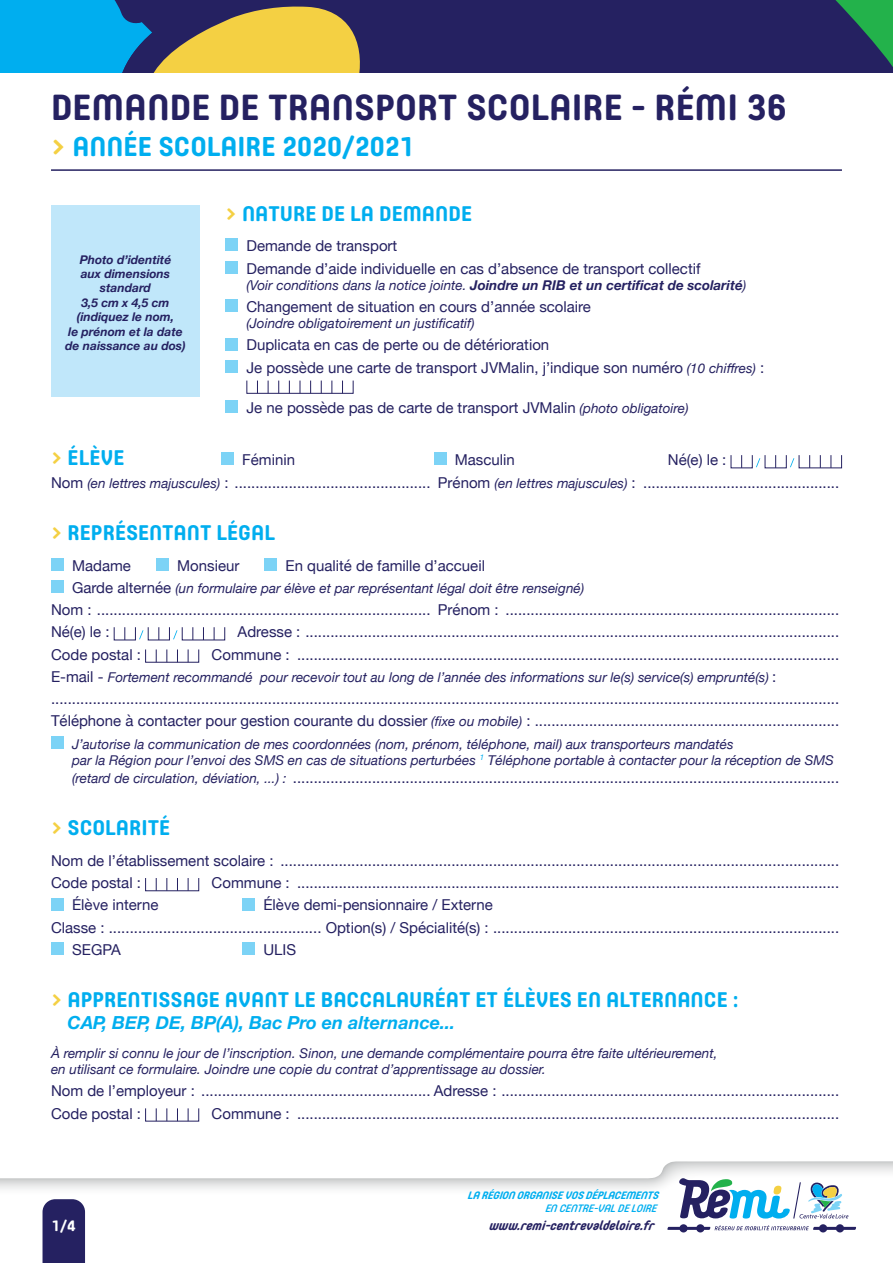
<style>
.page{position:relative;width:893px;height:1263px;background:#fff}
.page>*{position:absolute;margin:0;border:0;box-sizing:border-box;transform-origin:0 0}
.t1{font:700 36px "Core Mellow 65";color:#252161}
.t2{font:700 27px "Core Mellow 65";color:#00aeef}
.t3{font:700 21px "Core Mellow 65";color:#00aeef}
.t4{font:italic 700 18px "Helvetica Neue";color:#00aeef}
.t5{font:15px/22.2px "Helvetica Neue";color:#252161}
.t6{font:700 15px "Core Mellow 65";color:#fff}
.t7{font:italic 13.5px/16.2px "Helvetica Neue";color:#252161}
.t8{font:italic 700 13.5px "Helvetica Neue";color:#252161}
.t9{font:italic 700 13.05px "Core Mellow 65";color:#252161}
.t10{font:italic 700 12px/14.4px "Helvetica Neue";color:#252161;text-align:center}
.t11{font:italic 700 10.65px "Core Mellow 65";letter-spacing:-.025em;color:#00aeef}
.t12{font:italic 500 10.65px "Core Mellow 55";color:#00aeef}
.s1{color:#f4d043}
.s2{font-weight:400}
.s3{font-style:italic;font-size:13.5px}
.s4{font-style:normal;font-size:15px}
</style>
<div class="page">
<div style="left:0;top:0;width:893px;height:72px;background:#252161"></div>
<svg style="left:0;top:0;width:360px;height:72px"></svg>
<svg style="left:822px;top:0;width:71px;height:73px"></svg>
<svg style="left:0;top:1161px;width:893px;height:102px"></svg>
<svg style="left:667px;top:1224px;width:189px;height:8px"></svg>
<svg style="left:679px;top:1178px;width:169px;height:40px"></svg>
<hr style="left:51px;top:169px;width:791px;height:2px;background:#252161">
<div style="left:43px;top:1199px;width:42px;height:64px;background:#252161"></div>
<div style="left:221px;top:452px;width:13px;height:13px;background:#7cd3f6"></div>
<div style="left:434px;top:452px;width:12px;height:13px;background:#7cd3f6"></div>
<svg style="left:741px;top:455px;width:1px;height:13px"></svg>
<svg style="left:756px;top:455px;width:38px;height:13px"></svg>
<svg style="left:809px;top:455px;width:1px;height:13px"></svg>
<svg style="left:820px;top:455px;width:1px;height:13px"></svg>
<svg style="left:831px;top:455px;width:1px;height:13px"></svg>
<svg style="left:156px;top:878px;width:1px;height:13px"></svg>
<svg style="left:166px;top:878px;width:1px;height:13px"></svg>
<svg style="left:177px;top:878px;width:1px;height:13px"></svg>
<svg style="left:188px;top:878px;width:1px;height:13px"></svg>
<div style="left:51px;top:898px;width:13px;height:12px;background:#7cd3f6"></div>
<div style="left:242px;top:898px;width:13px;height:12px;background:#7cd3f6"></div>
<div style="left:51px;top:942px;width:13px;height:13px;background:#7cd3f6"></div>
<div style="left:242px;top:942px;width:13px;height:13px;background:#7cd3f6"></div>
<svg style="left:156px;top:1108px;width:1px;height:13px"></svg>
<svg style="left:166px;top:1108px;width:1px;height:13px"></svg>
<svg style="left:177px;top:1108px;width:1px;height:13px"></svg>
<svg style="left:188px;top:1108px;width:1px;height:13px"></svg>
<div style="left:51px;top:205px;width:149px;height:191px;background:#c0e7fa"></div>
<div style="left:225px;top:238px;width:13px;height:13px;background:#7cd3f6"></div>
<div style="left:225px;top:261px;width:13px;height:12px;background:#7cd3f6"></div>
<div style="left:225px;top:299px;width:13px;height:13px;background:#7cd3f6"></div>
<div style="left:225px;top:338px;width:13px;height:12px;background:#7cd3f6"></div>
<div style="left:225px;top:360px;width:13px;height:13px;background:#7cd3f6"></div>
<div style="left:246px;top:380px;width:107px;height:14px;border:1px solid #252161"></div>
<svg style="left:257px;top:381px;width:1px;height:12px"></svg>
<svg style="left:268px;top:381px;width:1px;height:12px"></svg>
<svg style="left:278px;top:381px;width:1px;height:12px"></svg>
<svg style="left:289px;top:381px;width:1px;height:12px"></svg>
<svg style="left:300px;top:381px;width:1px;height:12px"></svg>
<svg style="left:310px;top:381px;width:1px;height:12px"></svg>
<svg style="left:321px;top:381px;width:1px;height:12px"></svg>
<svg style="left:331px;top:381px;width:1px;height:12px"></svg>
<svg style="left:342px;top:381px;width:1px;height:12px"></svg>
<div style="left:225px;top:400px;width:13px;height:13px;background:#7cd3f6"></div>
<div style="left:51px;top:558px;width:13px;height:13px;background:#7cd3f6"></div>
<div style="left:156px;top:558px;width:13px;height:13px;background:#7cd3f6"></div>
<div style="left:264px;top:558px;width:13px;height:13px;background:#7cd3f6"></div>
<div style="left:51px;top:580px;width:13px;height:13px;background:#7cd3f6"></div>
<svg style="left:124px;top:627px;width:1px;height:13px"></svg>
<svg style="left:139px;top:627px;width:38px;height:13px"></svg>
<svg style="left:192px;top:627px;width:1px;height:13px"></svg>
<svg style="left:203px;top:627px;width:1px;height:13px"></svg>
<svg style="left:214px;top:627px;width:1px;height:13px"></svg>
<div style="left:145px;top:649px;width:54px;height:14px;border:1px solid #252161"></div>
<svg style="left:156px;top:649px;width:1px;height:13px"></svg>
<svg style="left:166px;top:649px;width:1px;height:13px"></svg>
<svg style="left:177px;top:649px;width:1px;height:13px"></svg>
<svg style="left:188px;top:649px;width:1px;height:13px"></svg>
<div style="left:51px;top:736px;width:13px;height:13px;background:#7cd3f6"></div>
<h1 class="t1" style="left:51px;top:80px;width:737px">DEMANDE DE TRANSPORT SCOLAIRE - RÉMI 36</h1>
<h2 class="t2" style="left:51px;top:126px;width:365px"><span class="s1">&gt;</span> ANNÉE SCOLAIRE 2020/2021</h2>
<p class="t10" style="left:65px;top:252px;width:122px">Photo d’identité<br>aux dimensions standard<br>3,5 cm x 4,5 cm (indiquez le nom,<br>le prénom et la date de naissance au dos)</p>
<h3 class="t3" style="left:225px;top:197px;width:248px"><span class="s1">&gt;</span> NATURE DE LA DEMANDE</h3>
<p class="t5" style="left:246px;top:236px;width:455px">Demande de transport<br>Demande d’aide individuelle en cas d’absence de transport collectif</p>
<p class="t8" style="left:246px;top:274px;width:501px"><span class="s2">(Voir conditions dans la notice jointe.</span> Joindre un RIB et un certificat de scolarité<span class="s2">)</span></p>
<p class="t5" style="left:246px;top:296px;width:346px">Changement de situation en cours d’année scolaire</p>
<p class="t7" style="left:246px;top:316px;width:230px">(Joindre obligatoirement un justificatif)</p>
<p class="t5" style="left:246px;top:335px;width:519px">Duplicata en cas de perte ou de détérioration<br>Je possède une carte de transport JVMalin, j’indique son numéro <span class="s3">(10 chiffres)</span> :</p>
<p class="t5" style="left:246px;top:397px;width:444px">Je ne possède pas de carte de transport JVMalin <span class="s3">(photo obligatoire)</span></p>
<h3 class="t3" style="left:51px;top:442px;width:75px"><span class="s1">&gt;</span> ÉLÈVE</h3>
<p class="t5" style="left:242px;top:450px;width:54px">Féminin</p>
<p class="t5" style="left:455px;top:450px;width:62px">Masculin</p>
<p class="t5" style="left:51px;top:450px;width:790px;text-indent:617px">Né(e) le :<br>Nom <span class="s3">(en lettres majuscules)</span> : ............................................... Prénom <span class="s3">(en lettres majuscules)</span> : ...............................................</p>
<h3 class="t3" style="left:51px;top:516px;width:226px"><span class="s1">&gt;</span> REPRÉSENTANT LÉGAL</h3>
<p class="t5" style="left:72px;top:555px;width:60px">Madame</p>
<p class="t5" style="left:177px;top:555px;width:64px">Monsieur</p>
<p class="t5" style="left:286px;top:555px;width:201px">En qualité de famille d’accueil</p>
<p class="t7" style="left:72px;top:581px;width:514px"><span class="s4">Garde alternée</span> (un formulaire par élève et par représentant légal doit être renseigné)</p>
<p class="t5" style="left:51px;top:599px;width:790px">Nom : ................................................................................ Prénom : ................................................................................<br>Né(e) le :</p>
<p class="t5" style="left:238px;top:622px;width:603px">Adresse : ................................................................................................................................</p>
<p class="t5" style="left:51px;top:644px;width:92px">Code postal :</p>
<p class="t5" style="left:212px;top:644px;width:629px">Commune : ..................................................................................................................................</p>
<p class="t7" style="left:51px;top:670px;width:727px"><span class="s4">E-mail -</span> Fortement recommandé pour recevoir tout au long de l’année des informations sur le(s) service(s) emprunté(s) <span class="s4">:</span></p>
<p class="t5" style="left:51px;top:688px;width:790px">.............................................................................................................................................................................................<br>Téléphone à contacter pour gestion courante du dossier <span class="s3">(fixe ou mobile)</span> : .........................................................................</p>
<p class="t7" style="left:72px;top:736px;width:763px">J’autorise la communication de mes coordonnées (nom, prénom, téléphone, mail) aux transporteurs mandatés<br>par la Région pour l’envoi des SMS en cas de situations perturbées <sup>1</sup> Téléphone portable à contacter pour la réception de SMS</p>
<p class="t5" style="left:72px;top:767px;width:769px"><span class="s3">(retard de circulation, déviation, ...) :</span> ...................................................................................................................................</p>
<h3 class="t3" style="left:51px;top:812px;width:121px"><span class="s1">&gt;</span> SCOLARITÉ</h3>
<p class="t5" style="left:51px;top:850px;width:790px">Nom de l’établissement scolaire : ......................................................................................................................................<br>Code postal :</p>
<p class="t5" style="left:212px;top:872px;width:629px">Commune : ..................................................................................................................................</p>
<p class="t5" style="left:72px;top:895px;width:88px">Élève interne</p>
<p class="t5" style="left:263px;top:895px;width:231px">Élève demi-pensionnaire / Externe</p>
<p class="t5" style="left:51px;top:917px;width:790px">Classe : ................................................... Option(s) / Spécialité(s) : ...................................................................................</p>
<p class="t5" style="left:72px;top:939px;width:50px">SEGPA</p>
<p class="t5" style="left:263px;top:939px;width:34px">ULIS</p>
<h3 class="t3" style="left:51px;top:984px;width:689px"><span class="s1">&gt;</span> APPRENTISSAGE AVANT LE BACCALAURÉAT ET ÉLÈVES EN ALTERNANCE :</h3>
<p class="t4" style="left:68px;top:1008px;width:389px">CAP, BEP, DE, BP(A), Bac Pro en alternance...</p>
<p class="t7" style="left:51px;top:1046px;width:668px">À remplir si connu le jour de l’inscription. Sinon, une demande complémentaire pourra être faite ultérieurement, en utilisant ce formulaire. Joindre une copie du contrat d’apprentissage au dossier.</p>
<p class="t5" style="left:51px;top:1081px;width:790px">Nom de l’employeur : ....................................................... Adresse : .................................................................................<br>Code postal :</p>
<p class="t5" style="left:212px;top:1103px;width:629px">Commune : ..................................................................................................................................</p>
<p class="t6" style="left:52px;top:1215px;width:25px">1/4</p>
<p class="t11" style="left:467px;top:1187px;width:195px">LA RÉGION ORGANISE VOS DÉPLACEMENTS</p>
<p class="t12" style="left:545px;top:1200px;width:113px">EN CENTRE -VAL DE LOIRE</p>
<p class="t9" style="left:489px;top:1215px;width:169px">www.remi-centrevaldeloire.fr</p>
</div>
